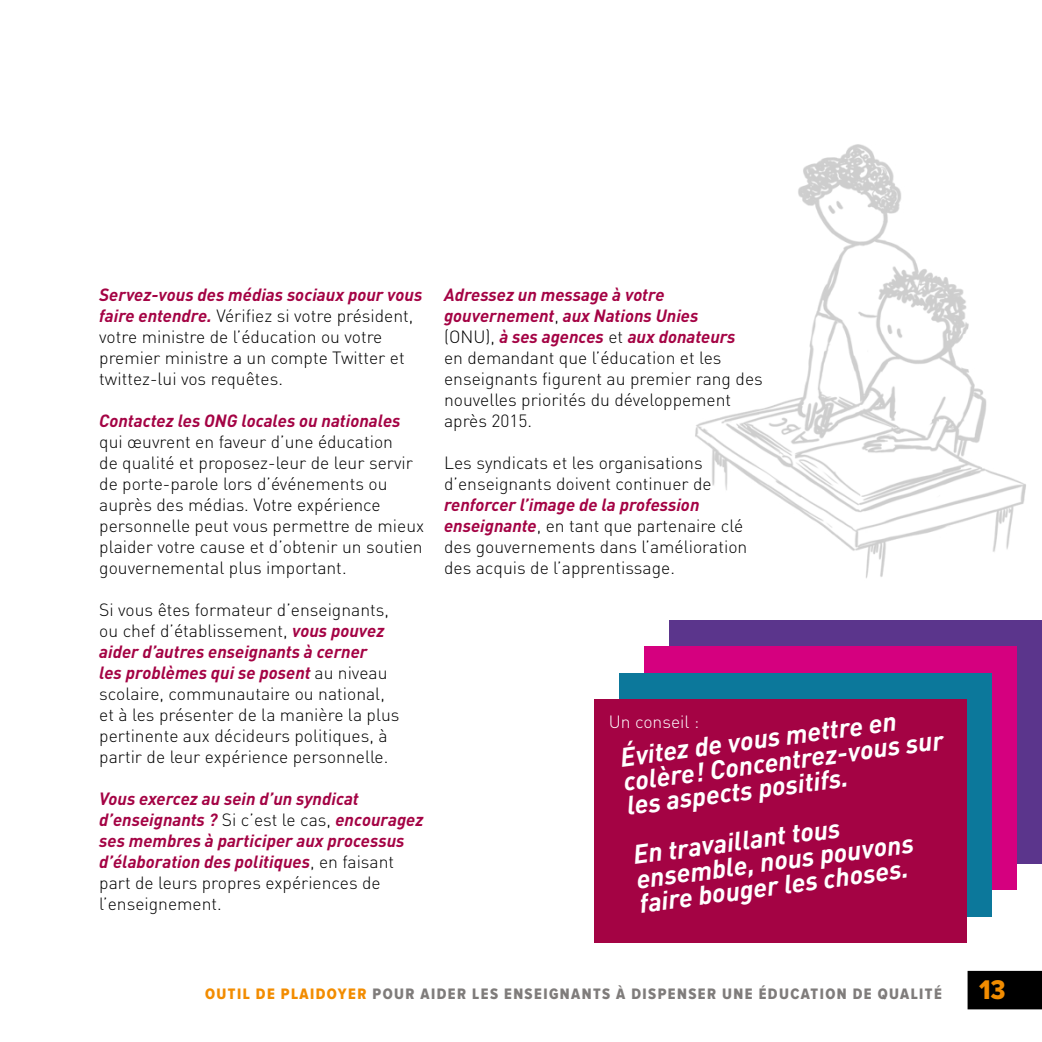
<style>
.page{position:relative;width:1042px;height:1042px;background:#fff}
.page>*{position:absolute;margin:0;border:0;box-sizing:border-box;transform-origin:0 0}
.t1{font:28px "Proxima Nova Cond Extrabld";color:#f28c00}
.Head_2_sub_box{font:italic 700 26.25px/24.5px "DINOT";color:#fff}
.Main_Body_Copy{font:300 17.5px/21px "DINOT";color:#000}
.Main_Body_Copy-2{font:italic 700 17.5px/21px "DINOT";color:#a40344}
.Main_Body_Copy-3{font:300 17.5px "DINOT";color:#fff}
.t2{font:15.75px "Proxima Nova Cond Extrabld";letter-spacing:.09em;color:#7f7c7b}
.s1{font-weight:700;font-style:italic;color:#a40344}
.s2{font-weight:300;font-style:normal;color:#000}
.s3{color:#f28c00}
</style>
<div class="page">
<div style="left:967px;top:971px;width:75px;height:38px;background:#000"></div>
<img style="left:695px;top:144px;width:331px;height:434px">
<div style="left:670px;top:620px;width:372px;height:243px;background:#5b358c"></div>
<div style="left:644px;top:647px;width:372px;height:243px;background:#d5007f"></div>
<div style="left:619px;top:673px;width:372px;height:243px;background:#0c789b"></div>
<div style="left:594px;top:699px;width:372px;height:244px;background:#a40344"></div>
<p class="Main_Body_Copy" style="left:99px;top:284px;width:325px"><span class="s1">Servez-vous des médias sociaux pour vous faire entendre.</span> Vérifiez si votre président, votre ministre de l’éducation ou votre premier ministre a un compte Twitter et twittez-lui vos requêtes.</p>
<p class="Main_Body_Copy" style="left:99px;top:410px;width:326px"><span class="s1">Contactez les ONG locales ou nationales </span>qui œuvrent en faveur d’une éducation<br>de qualité et proposez-leur de leur servir de porte-parole lors d’événements ou auprès des médias. Votre expérience personnelle peut vous permettre de mieux plaider votre cause et d’obtenir un soutien gouvernemental plus important.</p>
<p class="Main_Body_Copy" style="left:99px;top:599px;width:302px">Si vous êtes formateur d’enseignants, ou chef d’établissement, <span class="s1">vous pouvez aider d’autres enseignants à cerner<br>les problèmes qui se posent</span> au niveau scolaire, communautaire ou national, et à les présenter de la manière la plus pertinente aux décideurs politiques, à partir de leur expérience personnelle.</p>
<p class="Main_Body_Copy-2" style="left:99px;top:788px;width:326px">Vous exercez au sein d’un syndicat d’enseignants ? <span class="s2">Si c’est le cas,</span> encouragez ses membres à participer aux processus d’élaboration des politiques<span class="s2">, en faisant part de leurs propres expériences de l’enseignement.</span></p>
<p class="Main_Body_Copy" style="left:444px;top:284px;width:320px"><span class="s1">Adressez un message à votre gouvernement</span>, <span class="s1">aux Nations Unies<br></span>(ONU), <span class="s1">à ses agences</span> et <span class="s1">aux donateurs<br></span>en demandant que l’éducation et les enseignants figurent au premier rang des nouvelles priorités du développement après 2015.</p>
<p class="Main_Body_Copy" style="left:444px;top:452px;width:305px">Les syndicats et les organisations d’enseignants doivent continuer de <span class="s1">renforcer l’image de la profession enseignante</span>, en tant que partenaire clé des gouvernements dans l’amélioration des acquis de l’apprentissage.</p>
<p class="Main_Body_Copy-3" style="left:609px;top:709px;width:92px">Un conseil :</p>
<p class="Head_2_sub_box" style="left:618px;top:746px;width:324px;rotate:-8deg">Évitez de vous mettre en colère! Concentrez-vous sur les aspects positifs.</p>
<p class="Head_2_sub_box" style="left:631px;top:843px;width:281px;rotate:-8deg">En travaillant tous ensemble, nous pouvons faire bouger les choses.</p>
<p class="t2" style="left:205px;top:986px;width:738px"><span class="s3">OUTIL DE PLAIDOYER</span> POUR AIDER LES ENSEIGNANTS À DISPENSER UNE ÉDUCATION DE QUALITÉ</p>
<h1 class="t1" style="left:979px;top:977px;width:28px">13</h1>
</div>
